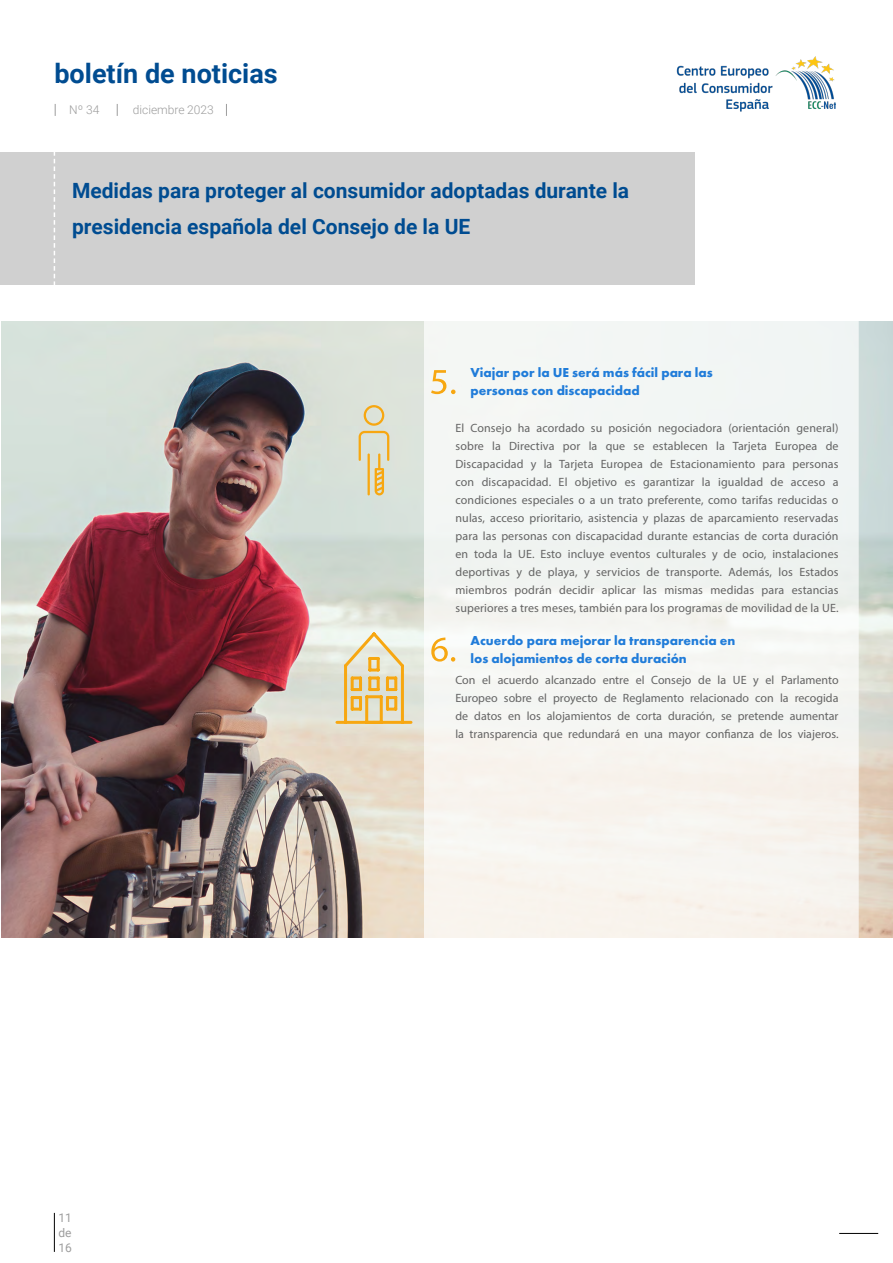
<style>
.page{position:relative;width:893px;height:1263px;background:#fff}
.page>*{position:absolute;margin:0;border:0;box-sizing:border-box;transform-origin:0 0}
.t1{font:700 27px "Roboto";color:#004c91}
.t2{font:700 21px/36px "Roboto";color:#004c91}
.t3{font:700 13.5px/18px "Futura PT";color:#207cd9}
.t4{font:12px/18px "Myriad Pro";color:#646464;text-align:justify}
.t5{font:300 12px "Roboto";color:#9d9d9d}
.t6{font:12px/15px "Roboto";color:#9d9d9d;text-align:justify}
</style>
<div class="page">
<svg style="left:55px;top:104px;width:1px;height:12px"></svg>
<svg style="left:117px;top:104px;width:1px;height:12px"></svg>
<svg style="left:226px;top:104px;width:1px;height:12px"></svg>
<hr style="left:839px;top:1233px;width:39px;height:1px;background:#000">
<img style="left:676px;top:56px;width:159px;height:56px">
<hr style="left:54px;top:1213px;width:1px;height:39px;background:#000">
<div style="left:0;top:152px;width:694px;height:132px;background:#d0d0d0"></div>
<svg style="left:54px;top:152px;width:1px;height:132px"></svg>
<img style="left:1px;top:321px;width:892px;height:616px">
<div style="left:424px;top:309px;width:435px;height:638px;background:#f5f5f3;border:3px solid #fff"></div>
<svg style="left:431px;top:637px;width:24px;height:25px"></svg>
<svg style="left:431px;top:370px;width:24px;height:24px"></svg>
<svg style="left:334px;top:630px;width:80px;height:95px;background:#e7d9af"></svg>
<svg style="left:359px;top:405px;width:30px;height:90px;background:#dfd5b0"></svg>
<hr style="left:368px;top:453px;width:2px;height:42px;background:#f7a711">
<h1 class="t1" style="left:54px;top:54px;width:225px">boletín de noticias</h1>
<p class="t5" style="left:69px;top:102px;width:32px">Nº 34</p>
<p class="t5" style="left:133px;top:102px;width:82px">diciembre 2023</p>
<h2 class="t2" style="left:72px;top:172px;width:559px">Medidas para proteger al consumidor adoptadas durante la presidencia española del Consejo de la UE</h2>
<p class="t6" style="left:58px;top:1209px;width:15px">11 de 16</p>
<p class="t3" style="left:470px;top:363px;width:244px">Viajar por la UE será más fácil para las personas con discapacidad</p>
<p class="t4" style="left:455px;top:419px;width:385px">El Consejo ha acordado su posición negociadora (orientación general) sobre la Directiva por la que se establecen la Tarjeta Europea de Discapacidad y la Tarjeta Europea de Estacionamiento para personas con discapacidad. El objetivo es garantizar la igualdad de acceso a condiciones especiales o a un trato preferente, como tarifas reducidas o nulas, acceso prioritario, asistencia y plazas de aparcamiento reservadas para las personas con discapacidad durante estancias de corta duración en toda la UE. Esto incluye eventos culturales y de ocio, instalaciones deportivas y de playa, y servicios de transporte. Además, los Estados miembros podrán decidir aplicar las mismas medidas para estancias superiores a tres meses, también para los programas de movilidad de la UE.</p>
<p class="t3" style="left:470px;top:631px;width:267px">Acuerdo para mejorar la transparencia en los alojamientos de corta duración</p>
<p class="t4" style="left:455px;top:671px;width:385px">Con el acuerdo alcanzado entre el Consejo de la UE y el Parlamento Europeo sobre el proyecto de Reglamento relacionado con la recogida de datos en los alojamientos de corta duración, se pretende aumentar la transparencia que redundará en una mayor confianza de los viajeros.</p>
</div>
